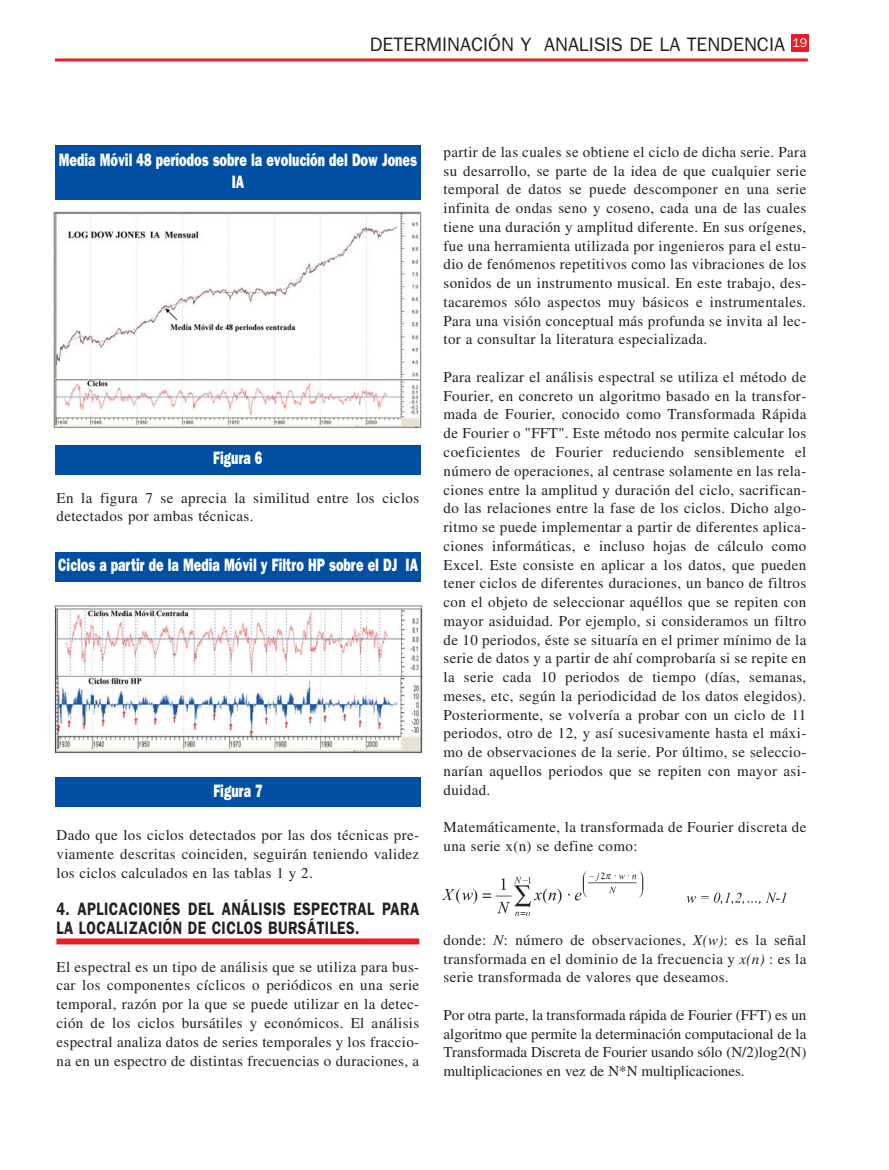
<style>
.page{position:relative;width:889px;height:1170px;background:#fff}
.page>*{position:absolute;margin:0;border:0;box-sizing:border-box;transform-origin:0 0}
.t1{font:19.5px "Franklin Gothic";color:#231f20}
.t2{font:800 18px/21.6px "Franklin Gothic";color:#fff;text-align:center;scale:.7 1}
.t3{font:600 18px/18.8px "Franklin Gothic";letter-spacing:.03em;color:#231f20;scale:.8 1}
.t4{font:15px/18.8px "Times";letter-spacing:.025em;color:#231f20;text-align:justify}
.s1{font-style:italic}
</style>
<div class="page">
<div style="left:56px;top:938px;width:363px;height:6px;background:#ed1c24"></div>
<div style="left:791px;top:34px;width:17px;height:17px;background:#ed1c24"></div>
<hr style="left:55px;top:58px;width:753px;height:3px;background:#ed1c24">
<img style="left:53px;top:211px;width:369px;height:218px">
<div style="left:55px;top:145px;width:366px;height:54px;background:#004fa3"></div>
<div style="left:55px;top:552px;width:366px;height:29px;background:#004fa3"></div>
<img style="left:53px;top:605px;width:370px;height:149px">
<div style="left:55px;top:777px;width:366px;height:29px;background:#004fa3"></div>
<div style="left:55px;top:445px;width:366px;height:29px;background:#004fa3"></div>
<img style="left:442px;top:871px;width:345px;height:46px">
<h1 class="t1" style="left:370px;top:37px;width:439px">DETERMINACIÓN Y ANALISIS DE LA TENDENCIA <sup>19</sup></h1>
<p class="t2" style="left:59px;top:150px;width:513px">Media Móvil 48 períodos sobre la evolución del Dow Jones<br>IA</p>
<p class="t2" style="left:213px;top:449px;width:72px">Figura 6</p>
<p class="t4" style="left:56px;top:490px;width:364px">En la figura 7 se aprecia la similitud entre los ciclos detectados por ambas técnicas.</p>
<p class="t2" style="left:58px;top:556px;width:515px">Ciclos a partir de la Media Móvil y Filtro HP sobre el DJ IA</p>
<p class="t2" style="left:213px;top:781px;width:72px">Figura 7</p>
<p class="t4" style="left:56px;top:827px;width:364px">Dado que los ciclos detectados por las dos técnicas pre&shy;viamente descritas coinciden, seguirán teniendo validez los ciclos calculados en las tablas 1 y 2.</p>
<p class="t3" style="left:56px;top:901px;width:455px">4. APLICACIONES DEL ANÁLISIS ESPECTRAL PARA<br>LA LOCALIZACIÓN DE CICLOS BURSÁTILES.</p>
<p class="t4" style="left:56px;top:958px;width:364px">El espectral es un tipo de análisis que se utiliza para bus&shy;car los componentes cíclicos o periódicos en una serie temporal, razón por la que se puede utilizar en la detec&shy;ción de los ciclos bursátiles y económicos. El análisis espectral analiza datos de series temporales y los fraccio&shy;na en un espectro de distintas frecuencias o duraciones, a</p>
<p class="t4" style="left:443px;top:144px;width:364px">partir de las cuales se obtiene el ciclo de dicha serie. Para su desarrollo, se parte de la idea de que cualquier serie temporal de datos se puede descomponer en una serie infinita de ondas seno y coseno, cada una de las cuales tiene una duración y amplitud diferente. En sus orígenes, fue una herramienta utilizada por ingenieros para el estu&shy;dio de fenómenos repetitivos como las vibraciones de los sonidos de un instrumento musical. En este trabajo, des&shy;tacaremos sólo aspectos muy básicos e instrumentales.<br>Para una visión conceptual más profunda se invita al lec&shy;tor a consultar la literatura especializada.</p>
<p class="t4" style="left:443px;top:369px;width:364px">Para realizar el análisis espectral se utiliza el método de Fourier, en concreto un algoritmo basado en la transfor&shy;mada de Fourier, conocido como Transformada Rápida de Fourier o "FFT". Este método nos permite calcular los coeficientes de Fourier reduciendo sensiblemente el número de operaciones, al centrase solamente en las rela&shy;ciones entre la amplitud y duración del ciclo, sacrifican&shy;do las relaciones entre la fase de los ciclos. Dicho algo&shy;ritmo se puede implementar a partir de diferentes aplica&shy;ciones informáticas, e incluso hojas de cálculo como Excel. Este consiste en aplicar a los datos, que pueden tener ciclos de diferentes duraciones, un banco de filtros con el objeto de seleccionar aquéllos que se repiten con mayor asiduidad. Por ejemplo, si consideramos un filtro de 10 periodos, éste se situaría en el primer mínimo de la serie de datos y a partir de ahí comprobaría si se repite en la serie cada 10 periodos de tiempo (días, semanas, meses, etc, según la periodicidad de los datos elegidos).<br>Posteriormente, se volvería a probar con un ciclo de 11 periodos, otro de 12, y así sucesivamente hasta el máxi&shy;mo de observaciones de la serie. Por último, se seleccio&shy;narían aquellos periodos que se repiten con mayor asi&shy;duidad.</p>
<p class="t4" style="left:443px;top:819px;width:364px">Matemáticamente, la transformada de Fourier discreta de una serie x(n) se define como:</p>
<p class="t4" style="left:443px;top:931px;width:364px">donde: <span class="s1">N</span>: número de observaciones, <span class="s1">X(w)</span>: es la señal transformada en el dominio de la frecuencia y <span class="s1">x(n)</span> : es la serie transformada de valores que deseamos.</p>
<p class="t4" style="left:443px;top:1006px;width:364px">Por otra parte, la transformada rápida de Fourier (FFT) es un algoritmo que permite la determinación computacional de la Transformada Discreta de Fourier usando sólo (N/2)log2(N) multiplicaciones en vez de N*N multiplicaciones.</p>
</div>
